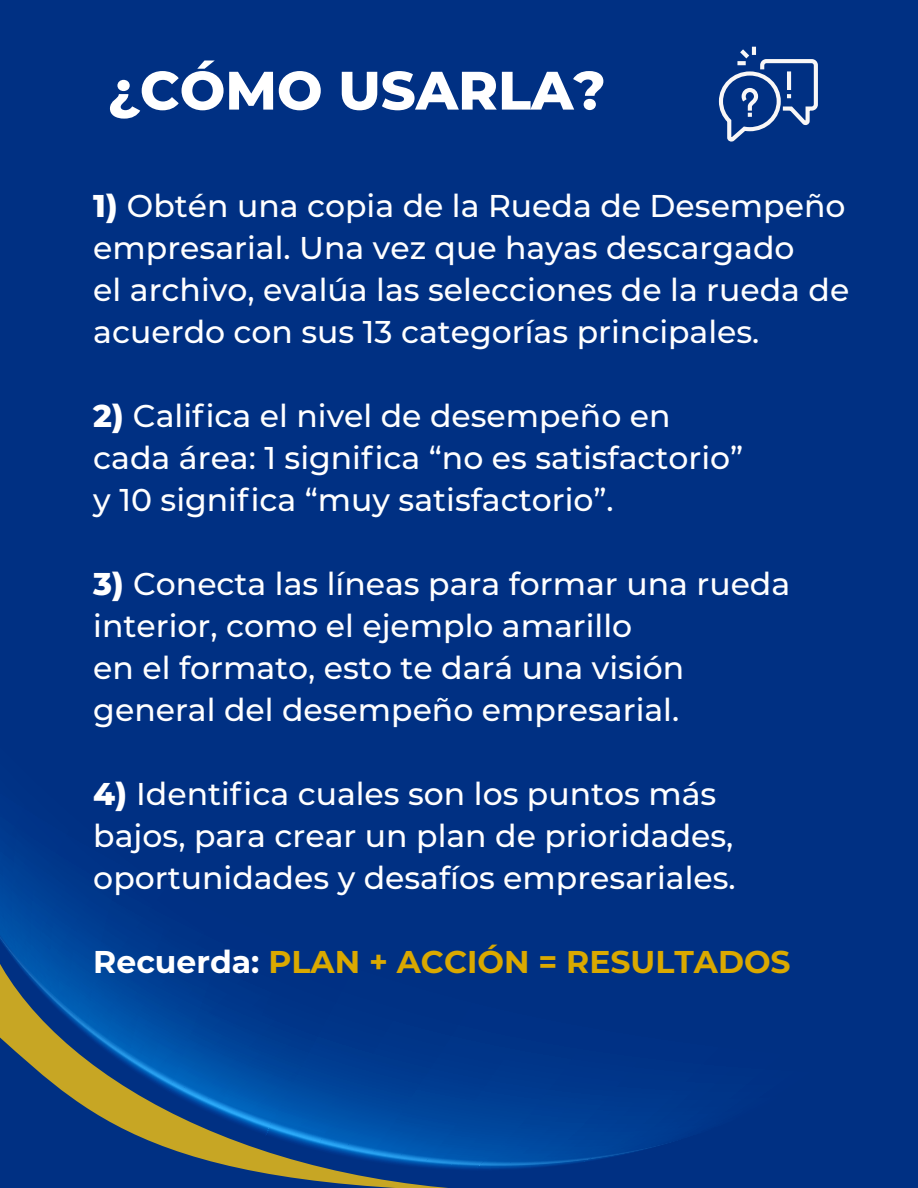
<style>
.page{position:relative;width:918px;height:1188px;background:#fff}
.page>*{position:absolute;margin:0;border:0;box-sizing:border-box;transform-origin:0 0}
.t1{font:800 54px "Montserrat";color:#fff}
.t2{font:500 31.5px/42px "Montserrat";color:#fff}
.t3{font:700 31.5px "Montserrat";color:#daa900}
.s1{font-weight:800}
.s2{color:#fff}
</style>
<div class="page">
<div style="left:0;top:0;width:918px;height:590px;background:#003083"></div>
<div style="left:575px;top:590px;width:343px;height:581px;background:#003083"></div>
<div style="left:0;top:516px;width:884px;height:632px;background:#003083"></div>
<svg style="left:0;top:955px;width:575px;height:233px;background:#144887"></svg>
<svg style="left:717px;top:45px;width:103px;height:97px;background:#2d5498"></svg>
<h1 class="t1" style="left:108px;top:51px;width:500px">¿CÓMO USARLA?</h1>
<p class="t2" style="left:93px;top:184px;width:758px"><span class="s1">1)</span> Obtén una copia de la Rueda de Desempeño empresarial. Una vez que hayas descargado<br>el archivo, evalúa las selecciones de la rueda de acuerdo con sus 13 categorías principales.</p>
<p class="t2" style="left:93px;top:394px;width:652px"><span class="s1">2)</span> Califica el nivel de desempeño en cada área: 1 significa “no es satisfactorio” y 10 significa “muy satisfactorio”.</p>
<p class="t2" style="left:93px;top:562px;width:698px"><span class="s1">3)</span> Conecta las líneas para formar una rueda interior, como el ejemplo amarillo<br>en el formato, esto te dará una visión general del desempeño empresarial.</p>
<p class="t2" style="left:93px;top:772px;width:644px"><span class="s1">4)</span> Identifica cuales son los puntos más bajos, para crear un plan de prioridades, oportunidades y desafíos empresariales.</p>
<p class="t3" style="left:93px;top:939px;width:699px"><span class="s2">Recuerda:</span> PLAN + ACCIÓN = RESULTADOS</p>
</div>
